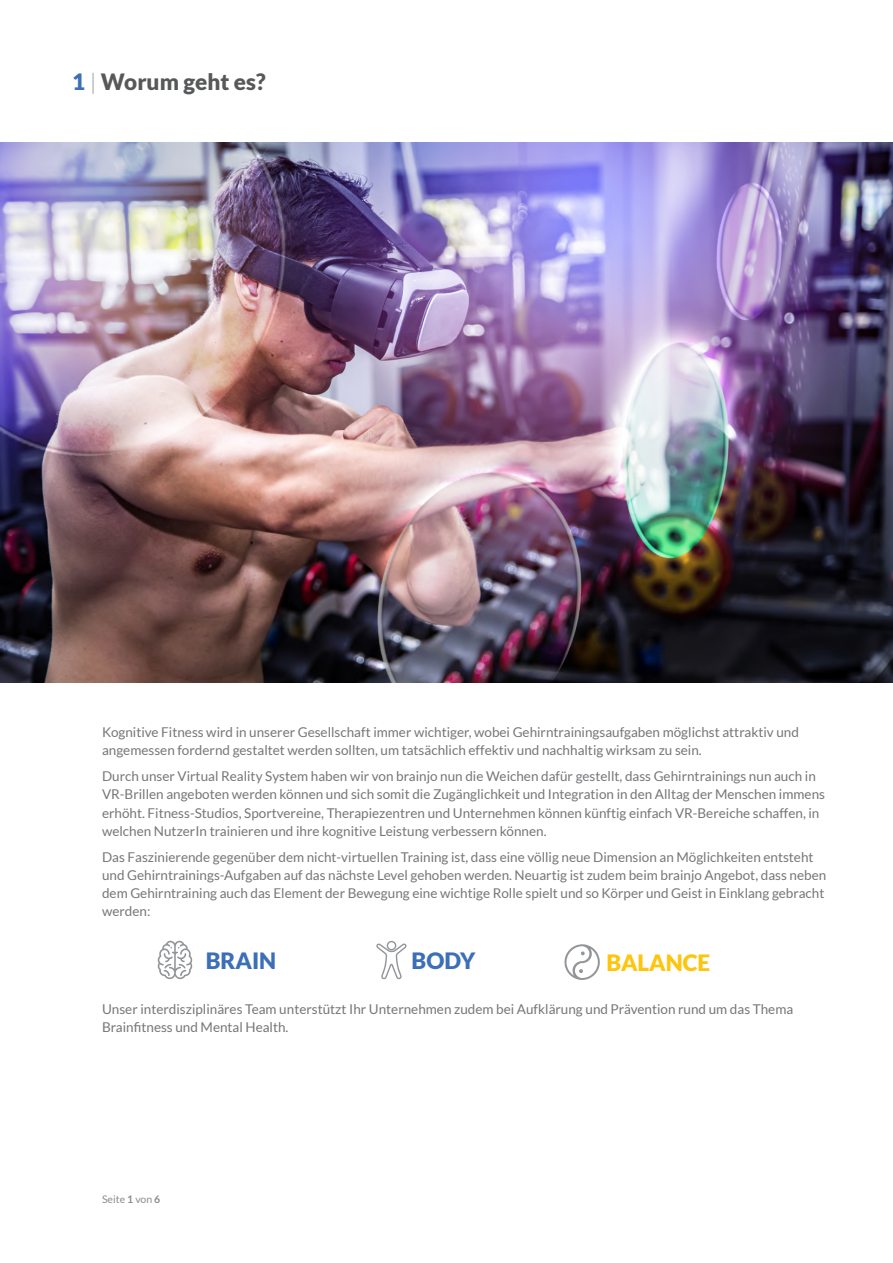
<style>
.page{position:relative;width:893px;height:1263px;background:#fff}
.page>*{position:absolute;margin:0;border:0;box-sizing:border-box;transform-origin:0 0}
.t1{font:900 22.5px "Lato";color:#57585a}
.t2{font:900 22.5px "Lato";color:#3c6fb7}
.t3{font:900 22.5px "Lato";letter-spacing:-.005em;color:#fec50d}
.t4{font:13.5px/18px "Lato";color:#757679}
.t5{font:10.5px "Lato";color:#8a8c8f}
.s1{color:#3c6fb7}
.s2{font-weight:300;color:#939598}
.s3{font-weight:700}
</style>
<div class="page">
<svg style="left:158px;top:940px;width:35px;height:39px"></svg>
<svg style="left:376px;top:941px;width:31px;height:39px"></svg>
<img style="left:0;top:142px;width:893px;height:540px">
<svg style="left:564px;top:944px;width:36px;height:36px"></svg>
<p class="t1" style="left:72px;top:69px;width:195px"><span class="s1">1</span> <span class="s2">|</span> Worum geht es?</p>
<p class="t4" style="left:102px;top:723px;width:698px">Kognitive Fitness wird in unserer Gesellschaft immer wichtiger, wobei Gehirntrainingsaufgaben möglichst attraktiv und</p>
<p class="t4" style="left:102px;top:741px;width:601px">angemessen fordernd gestaltet werden sollten, um tatsächlich effektiv und nachhaltig wirksam zu sein.</p>
<p class="t4" style="left:102px;top:767px;width:724px">Durch unser Virtual Reality System haben wir von brainjo nun die Weichen dafür gestellt, dass Gehirntrainings nun auch in VR-Brillen angeboten werden können und sich somit die Zugänglichkeit und Integration in den Alltag der Menschen immens erhöht. Fitness-Studios, Sportvereine, Therapiezentren und Unternehmen können künftig einfach VR-Bereiche schaffen, in welchen NutzerIn trainieren und ihre kognitive Leistung verbessern können.</p>
<p class="t4" style="left:102px;top:848px;width:726px">Das Faszinierende gegenüber dem nicht-virtuellen Training ist, dass eine völlig neue Dimension an Möglichkeiten entsteht und Gehirntrainings-Aufgaben auf das nächste Level gehoben werden. Neuartig ist zudem beim brainjo Angebot, dass neben dem Gehirntraining auch das Element der Bewegung eine wichtige Rolle spielt und so Körper und Geist in Einklang gebracht werden:</p>
<p class="t2" style="left:206px;top:947px;width:72px">BRAIN</p>
<p class="t2" style="left:412px;top:947px;width:65px">BODY</p>
<p class="t3" style="left:606px;top:949px;width:105px">BALANCE</p>
<p class="t4" style="left:102px;top:1000px;width:693px">Unser interdisziplinäres Team unterstützt Ihr Unternehmen zudem bei Aufklärung und Prävention rund um das Thema</p>
<p class="t4" style="left:102px;top:1018px;width:188px">Brainfitness und Mental Health.</p>
<p class="t5" style="left:102px;top:1194px;width:60px">Seite <span class="s3">1</span> von <span class="s3">6</span></p>
</div>
